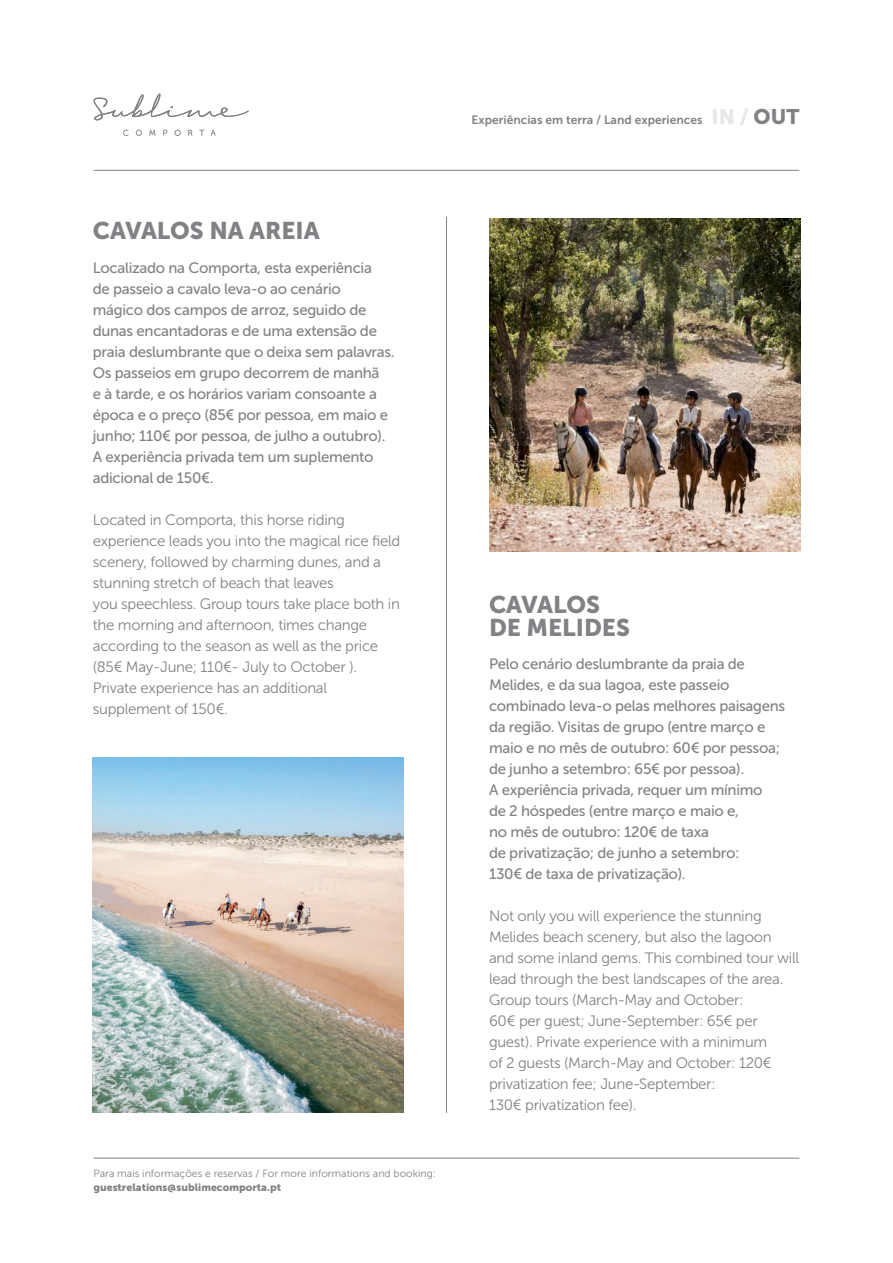
<style>
.page{position:relative;width:893px;height:1263px;background:#fff}
.page>*{position:absolute;margin:0;border:0;box-sizing:border-box;transform-origin:0 0}
.t1{font:24px/22.5px "Museo Sans 900";color:#808285}
.t2{font:15px/21px "Museo Sans 500";letter-spacing:-.02em;color:#808285}
.t3{font:15px/21px "Museo Sans 300";letter-spacing:-.02em;color:#808285}
.t4{font:12.15px "Museo Sans 700";color:#808285}
.t5{font:10.5px "Museo Sans 300";color:#808285}
.t6{font:10.5px "Museo Sans 900";color:#808285}
.s1{font-family:"Museo Sans 900";font-size:21px;color:#e6e7e9}
.s2{font-family:"Museo Sans 900";font-size:21px}
</style>
<div class="page">
<hr style="left:94px;top:1158px;width:705px;height:1px;background:#808285">
<hr style="left:94px;top:170px;width:705px;height:1px;background:#808285">
<svg style="left:94px;top:94px;width:155px;height:26px"></svg>
<svg style="left:123px;top:130px;width:5px;height:6px"></svg>
<svg style="left:136px;top:130px;width:6px;height:6px"></svg>
<svg style="left:150px;top:130px;width:5px;height:6px"></svg>
<svg style="left:163px;top:130px;width:4px;height:6px"></svg>
<svg style="left:175px;top:130px;width:6px;height:6px"></svg>
<svg style="left:188px;top:130px;width:4px;height:6px"></svg>
<svg style="left:200px;top:130px;width:4px;height:6px"></svg>
<svg style="left:211px;top:130px;width:5px;height:6px"></svg>
<img style="left:93px;top:758px;width:311px;height:355px">
<img style="left:489px;top:219px;width:311px;height:333px">
<hr style="left:446px;top:217px;width:1px;height:896px;background:#808285">
<p class="t4" style="left:471px;top:113px;width:329px">Experiências em terra / Land experiences <span class="s1">IN /</span> <span class="s2">OUT</span></p>
<h1 class="t1" style="left:93px;top:220px;width:228px">CAVALOS NA AREIA</h1>
<p class="t2" style="left:93px;top:257px;width:303px">Localizado na Comporta, esta experiência<br>de passeio a cavalo leva-o ao cenário mágico dos campos de arroz, seguido de dunas encantadoras e de uma extensão de praia deslumbrante que o deixa sem palavras.<br>Os passeios em grupo decorrem de manhã<br>e à tarde, e os horários variam consoante a época e o preço (85€ por pessoa, em maio e junho; 110€ por pessoa, de julho a outubro).<br>A experiência privada tem um suplemento adicional de 150€.</p>
<p class="t3" style="left:93px;top:510px;width:309px">Located in Comporta, this horse riding experience leads you into the magical rice field scenery, followed by charming dunes, and a stunning stretch of beach that leaves<br>you speechless. Group tours take place both in the morning and afternoon, times change according to the season as well as the price (85€ May-June; 110€- July to October ).<br>Private experience has an additional supplement of 150€.</p>
<p class="t5" style="left:94px;top:1168px;width:344px">Para mais informações e reservas / For more informations and booking:</p>
<p class="t6" style="left:94px;top:1181px;width:189px">guestrelations@sublimecomporta.pt</p>
<h1 class="t1" style="left:489px;top:593px;width:142px">CAVALOS<br>DE MELIDES</h1>
<p class="t2" style="left:489px;top:654px;width:298px">Pelo cenário deslumbrante da praia de Melides, e da sua lagoa, este passeio combinado leva-o pelas melhores paisagens da região. Visitas de grupo (entre março e maio e no mês de outubro: 60€ por pessoa; de junho a setembro: 65€ por pessoa).<br>A experiência privada, requer um mínimo<br>de 2 hóspedes (entre março e maio e,<br>no mês de outubro: 120€ de taxa<br>de privatização; de junho a setembro:<br>130€ de taxa de privatização).</p>
<p class="t3" style="left:489px;top:906px;width:312px">Not only you will experience the stunning Melides beach scenery, but also the lagoon and some inland gems. This combined tour will lead through the best landscapes of the area.<br>Group tours (March-May and October:<br>60€ per guest; June-September: 65€ per guest). Private experience with a minimum<br>of 2 guests (March-May and October: 120€ privatization fee; June-September:<br>130€ privatization fee).</p>
</div>
